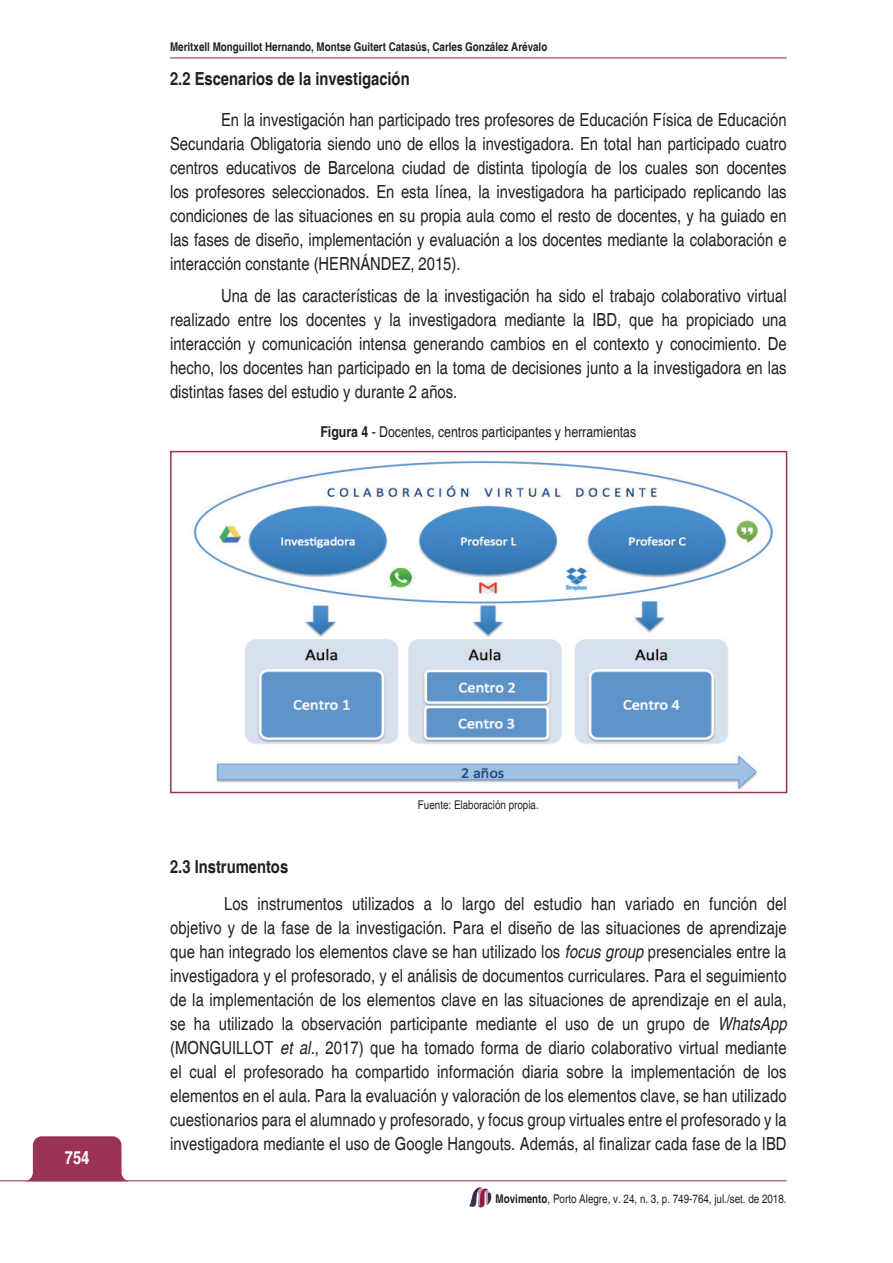
<style>
.page{position:relative;width:893px;height:1263px;background:#fff}
.page>*{position:absolute;margin:0;border:0;box-sizing:border-box;transform-origin:0 0}
.t1{font:condensed 18px/24px "Helvetica";color:#231f20;text-align:justify}
.t2{font:700 condensed 18px "Helvetica";color:#231f20}
.t3{font:700 condensed 18px "Helvetica";color:#fff}
.t4{font:condensed 15px "Helvetica";color:#231f20}
.t5{font:condensed 12px "Helvetica";color:#231f20}
.t6{font:700 condensed 12px "Helvetica";color:#231f20}
.s1{font-weight:700}
.s2{font-style:italic}
</style>
<div class="page">
<hr style="left:170px;top:57px;width:617px;height:1px;background:#9b3357">
<svg style="left:29px;top:1136px;width:97px;height:44px;background:#a44667"></svg>
<hr style="left:0;top:1180px;width:787px;height:1px;background:#9b3357">
<svg style="left:469px;top:1187px;width:23px;height:20px"></svg>
<img style="left:193px;top:460px;width:580px;height:330px">
<div style="left:170px;top:451px;width:617px;height:342px;border:2px solid #9b3357"></div>
<p class="t6" style="left:170px;top:39px;width:379px">Meritxell Monguillot Hernando, Montse Guitert Catasús, Carles González Arévalo</p>
<p class="t2" style="left:170px;top:68px;width:241px">2.2 Escenarios de la investigación</p>
<p class="t1" style="left:170px;top:108px;width:618px;text-indent:51px">En la investigación han participado tres profesores de Educación Física de Educación Secundaria Obligatoria siendo uno de ellos la investigadora. En total han participado cuatro centros educativos de Barcelona ciudad de distinta tipología de los cuales son docentes los profesores seleccionados. En esta línea, la investigadora ha participado replicando las condiciones de las situaciones en su propia aula como el resto de docentes, y ha guiado en las fases de diseño, implementación y evaluación a los docentes mediante la colaboración e interacción constante (HERNÁNDEZ, 2015).</p>
<p class="t1" style="left:170px;top:284px;width:618px;text-indent:51px">Una de las características de la investigación ha sido el trabajo colaborativo virtual realizado entre los docentes y la investigadora mediante la IBD, que ha propiciado una interacción y comunicación intensa generando cambios en el contexto y conocimiento. De hecho, los docentes han participado en la toma de decisiones junto a la investigadora en las distintas fases del estudio y durante 2 años.</p>
<p class="t4" style="left:320px;top:422px;width:317px"><span class="s1">Figura 4</span> - Docentes, centros participantes y herramientas</p>
<p class="t3" style="left:65px;top:1147px;width:26px">754</p>
<p class="t5" style="left:418px;top:798px;width:122px">Fuente: Elaboración propia.</p>
<p class="t2" style="left:170px;top:856px;width:120px">2.3 Instrumentos</p>
<p class="t1" style="left:170px;top:891px;width:618px;text-indent:54px">Los instrumentos utilizados a lo largo del estudio han variado en función del objetivo y de la fase de la investigación. Para el diseño de las situaciones de aprendizaje que han integrado los elementos clave se han utilizado los <span class="s2">focus group</span> presenciales entre la investigadora y el profesorado, y el análisis de documentos curriculares. Para el seguimiento de la implementación de los elementos clave en las situaciones de aprendizaje en el aula, se ha utilizado la observación participante mediante el uso de un grupo de <span class="s2">WhatsApp </span>(MONGUILLOT <span class="s2">et al.</span>, 2017) que ha tomado forma de diario colaborativo virtual mediante el cual el profesorado ha compartido información diaria sobre la implementación de los elementos en el aula. Para la evaluación y valoración de los elementos clave, se han utilizado cuestionarios para el alumnado y profesorado, y focus group virtuales entre el profesorado y la investigadora mediante el uso de Google Hangouts. Además, al finalizar cada fase de la IBD</p>
<p class="t5" style="left:496px;top:1192px;width:293px"><span class="s1">Movimento</span>, Porto Alegre, v. 24, n. 3, p. 749-764, jul./set. de 2018.</p>
</div>
